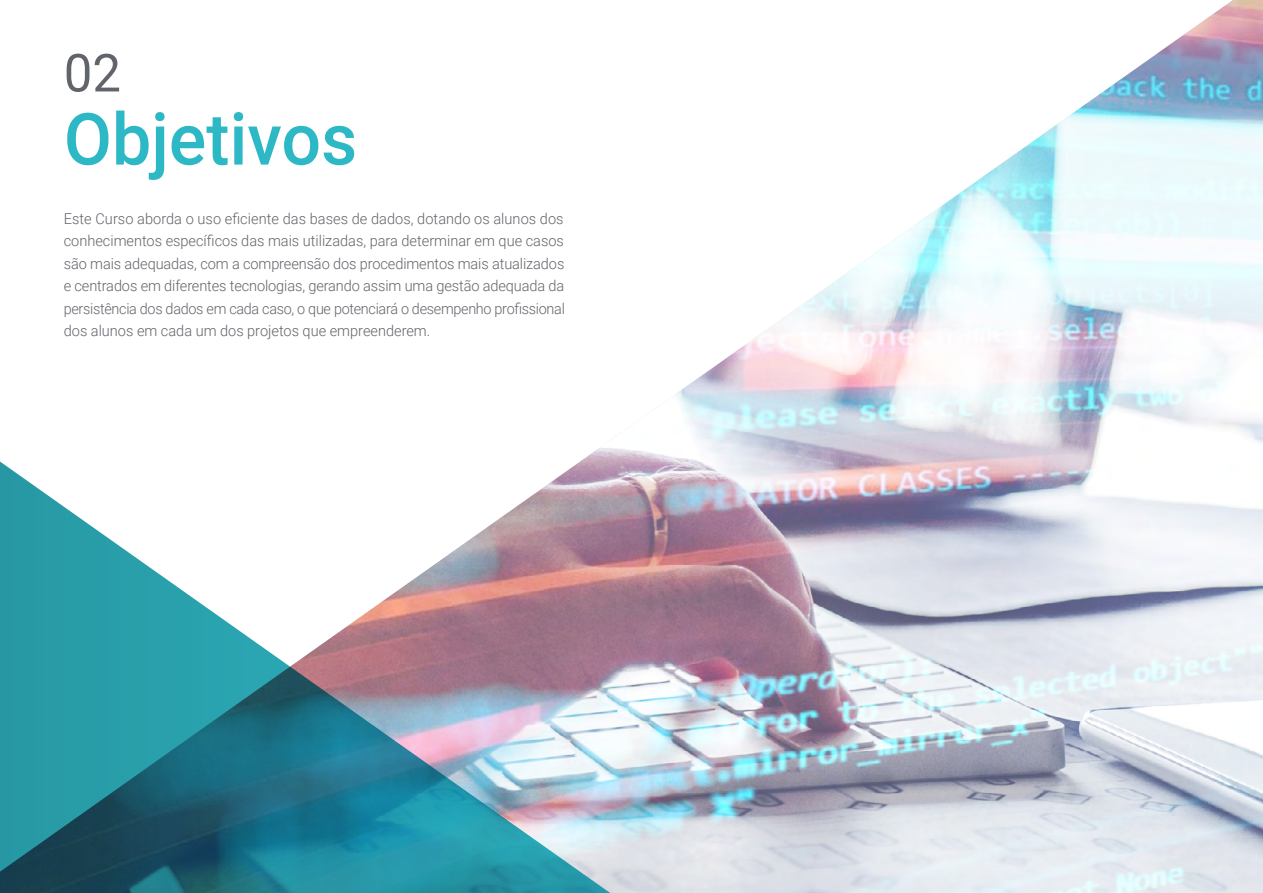
<style>
.page{position:relative;width:1263px;height:893px;background:#fff}
.page>*{position:absolute;margin:0;border:0;box-sizing:border-box;transform-origin:0 0}
.t1{font:500 72px "Roboto";color:#2db8c5}
.t2{font:52.5px "Roboto";color:#61646a}
.t3{font:300 15px/22.5px "Roboto";color:#61646a;text-align:justify}
</style>
<div class="page">
<img style="left:640px;top:0;width:623px;height:893px">
<svg style="left:0;top:448px;width:640px;height:445px"></svg>
<h2 class="t2" style="left:64px;top:36px;width:59px">02</h2>
<h1 class="t1" style="left:64px;top:89px;width:295px">Objetivos</h1>
<p class="t3" style="left:64px;top:207px;width:503px">Este Curso aborda o uso eficiente das bases de dados, dotando os alunos dos conhecimentos específicos das mais utilizadas, para determinar em que casos são mais adequadas, com a compreensão dos procedimentos mais atualizados e centrados em diferentes tecnologias, gerando assim uma gestão adequada da persistência dos dados em cada caso, o que potenciará o desempenho profissional dos alunos em cada um dos projetos que empreenderem.</p>
</div>
